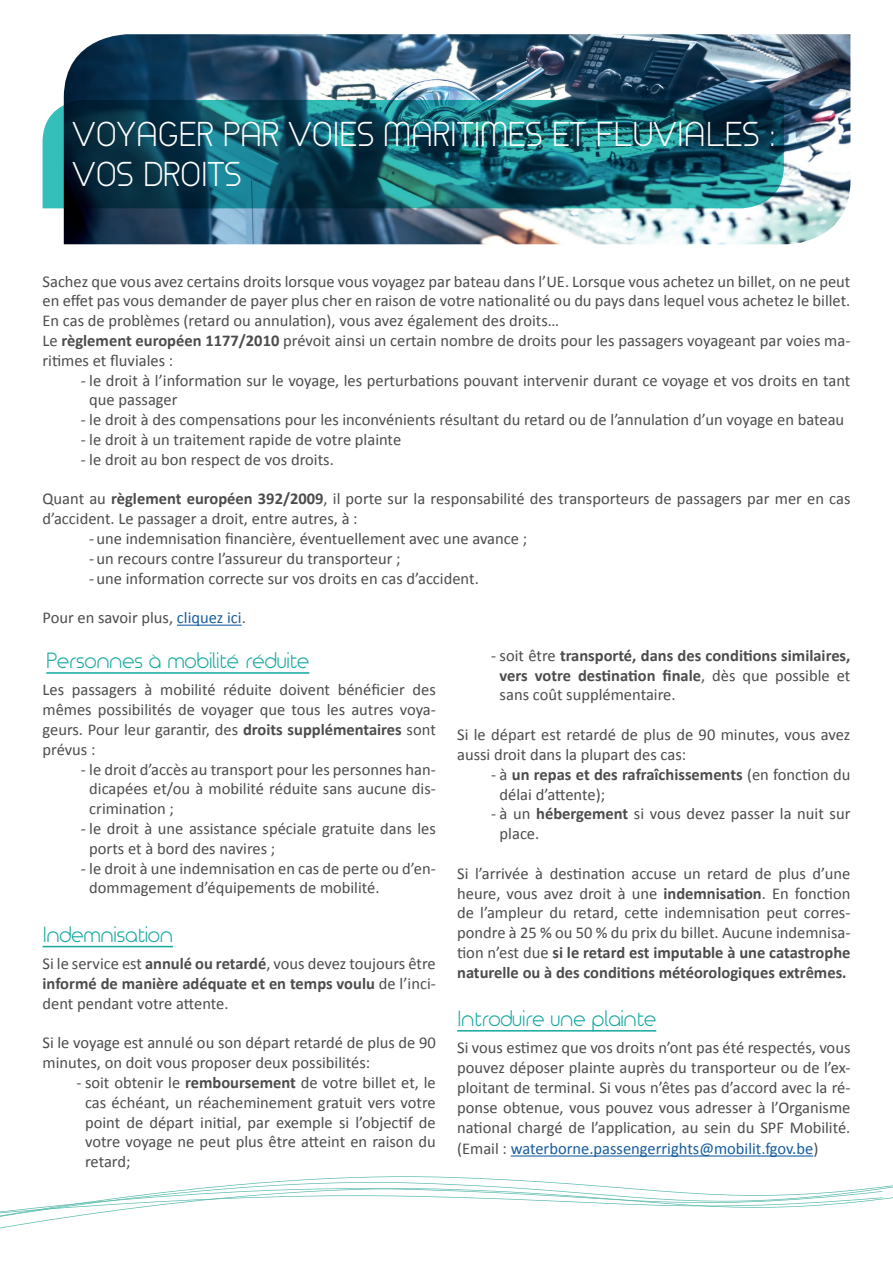
<style>
.page{position:relative;width:893px;height:1263px;background:#fff}
.page>*{position:absolute;margin:0;border:0;box-sizing:border-box;transform-origin:0 0}
.t1{font:33px/39.6px "Time Burner";color:#fff}
.t2{font:21px "Time Burner";color:#12a89e}
.t3{font:16.5px/19.8px "Calibri";color:#4d4c4c}
.t4{font:700 16.5px/19.8px "Calibri";color:#4d4c4c;text-align:justify}
.t5{font:16.5px "Calibri";color:#175d9e}
.s1{font-weight:700}
.s2{color:#175d9e}
.s3{font-weight:400}
.s4{color:#4d4c4c}
</style>
<div class="page">
<svg style="left:0;top:1176px;width:893px;height:53px"></svg>
<svg style="left:0;top:1183px;width:883px;height:45px"></svg>
<hr style="left:177px;top:625px;width:65px;height:1px;background:#175d9e">
<img style="left:64px;top:34px;width:786px;height:210px">
<hr style="left:46px;top:672px;width:263px;height:2px;background:#12a89e">
<hr style="left:43px;top:946px;width:130px;height:1px;background:#12a89e">
<hr style="left:457px;top:1030px;width:199px;height:1px;background:#12a89e">
<hr style="left:511px;top:1155px;width:302px;height:1px;background:#175d9e">
<svg style="left:43px;top:100px;width:741px;height:108px;background:#145a68"></svg>
<h1 class="t1" style="left:72px;top:117px;width:706px">VOYAGER PAR VOIES MARITIMES ET FLUVIALES :<br>VOS DROITS</h1>
<p class="t3" style="left:43px;top:271px;width:809px">Sachez que vous avez certains droits lorsque vous voyagez par bateau dans l’UE. Lorsque vous achetez un billet, on ne peut en effet pas vous demander de payer plus cher en raison de votre nationalité ou du pays dans lequel vous achetez le billet.<br>En cas de problèmes (retard ou annulation), vous avez également des droits…<br>Le <span class="s1">règlement européen 1177/2010</span> prévoit ainsi un certain nombre de droits pour les passagers voyageant par voies ma&shy;ritimes et fluviales :</p>
<p class="t3" style="left:89px;top:370px;width:763px;text-indent:-8px">- le droit à l’information sur le voyage, les perturbations pouvant intervenir durant ce voyage et vos droits en tant que passager</p>
<p class="t3" style="left:81px;top:409px;width:765px">- le droit à des compensations pour les inconvénients résultant du retard ou de l’annulation d’un voyage en bateau</p>
<p class="t3" style="left:81px;top:429px;width:322px">- le droit à un traitement rapide de votre plainte</p>
<p class="t3" style="left:81px;top:449px;width:255px">- le droit au bon respect de vos droits.</p>
<p class="t3" style="left:43px;top:489px;width:809px">Quant au <span class="s1">règlement européen 392/2009</span>, il porte sur la responsabilité des transporteurs de passagers par mer en cas d’accident. Le passager a droit, entre autres, à :</p>
<p class="t3" style="left:89px;top:528px;width:439px">- une indemnisation financière, éventuellement avec une avance ;</p>
<p class="t3" style="left:89px;top:548px;width:313px">- un recours contre l’assureur du transporteur ;</p>
<p class="t3" style="left:89px;top:568px;width:391px">- une information correcte sur vos droits en cas d’accident.</p>
<p class="t3" style="left:43px;top:607px;width:205px">Pour en savoir plus, <span class="s2">cliquez ici</span>.</p>
<p class="t2" style="left:46px;top:649px;width:265px">Personnes à mobilité réduite</p>
<p class="t3" style="left:43px;top:680px;width:395px;text-align:justify">Les passagers à mobilité réduite doivent bénéficier des mêmes possibilités de voyager que tous les autres voya&shy;geurs. Pour leur garantir, des <span class="s1">droits supplémentaires</span> sont prévus :</p>
<p class="t3" style="left:89px;top:759px;width:348px;text-align:justify;text-indent:-8px">- le droit d’accès au transport pour les personnes han&shy;dicapées et/ou à mobilité réduite sans aucune dis&shy;crimination ;</p>
<p class="t3" style="left:89px;top:818px;width:348px;text-indent:-8px">- le droit à une assistance spéciale gratuite dans les ports et à bord des navires ;</p>
<p class="t3" style="left:89px;top:858px;width:348px;text-indent:-8px">- le droit à une indemnisation en cas de perte ou d’en&shy;dommagement d’équipements de mobilité.</p>
<p class="t2" style="left:43px;top:923px;width:132px">Indemnisation</p>
<p class="t3" style="left:43px;top:953px;width:395px;text-align:justify">Si le service est <span class="s1">annulé ou retardé</span>, vous devez toujours être <span class="s1">informé de manière adéquate et en temps voulu</span> de l’inci&shy;dent pendant votre attente.</p>
<p class="t3" style="left:43px;top:1032px;width:395px">Si le voyage est annulé ou son départ retardé de plus de 90 minutes, on doit vous proposer deux possibilités:</p>
<p class="t3" style="left:85px;top:1072px;width:352px;text-align:justify;text-indent:-8px">- soit obtenir le <span class="s1">remboursement</span> de votre billet et, le cas échéant, un réacheminement gratuit vers votre point de départ initial, par exemple si l’objectif de votre voyage ne peut plus être atteint en raison du retard;</p>
<p class="t4" style="left:500px;top:645px;width:352px;text-indent:-8px"><span class="s3">- soit être</span> transporté, dans des conditions similaires, vers votre destination finale<span class="s3">, dès que possible et sans coût supplémentaire.</span></p>
<p class="t3" style="left:457px;top:724px;width:395px">Si le départ est retardé de plus de 90 minutes, vous avez aussi droit dans la plupart des cas:</p>
<p class="t3" style="left:500px;top:764px;width:352px;text-indent:-9px">- à <span class="s1">un repas et des rafraîchissements</span> (en fonction du délai d’attente);</p>
<p class="t3" style="left:500px;top:803px;width:352px;text-indent:-8px">- à un <span class="s1">hébergement</span> si vous devez passer la nuit sur place.</p>
<p class="t3" style="left:457px;top:863px;width:395px;text-align:justify">Si l’arrivée à destination accuse un retard de plus d’une heure, vous avez droit à une <span class="s1">indemnisation</span>. En fonction de l’ampleur du retard, cette indemnisation peut corres&shy;pondre à 25 % ou 50 % du prix du billet. Aucune indemnisa&shy;tion n’est due <span class="s1">si le retard est imputable à une catastrophe naturelle ou à des conditions météorologiques extrêmes.</span></p>
<p class="t2" style="left:457px;top:1007px;width:201px">Introduire une plainte</p>
<p class="t3" style="left:457px;top:1037px;width:395px;text-align:justify">Si vous estimez que vos droits n’ont pas été respectés, vous pouvez déposer plainte auprès du transporteur ou de l’ex&shy;ploitant de terminal. Si vous n’êtes pas d’accord avec la ré&shy;ponse obtenue, vous pouvez vous adresser à l’Organisme national chargé de l’application, au sein du SPF Mobilité.</p>
<p class="t5" style="left:457px;top:1137px;width:363px"><span class="s4">(Email :</span> waterborne.passengerrights@mobilit.fgov.be<span class="s4">)</span></p>
</div>
